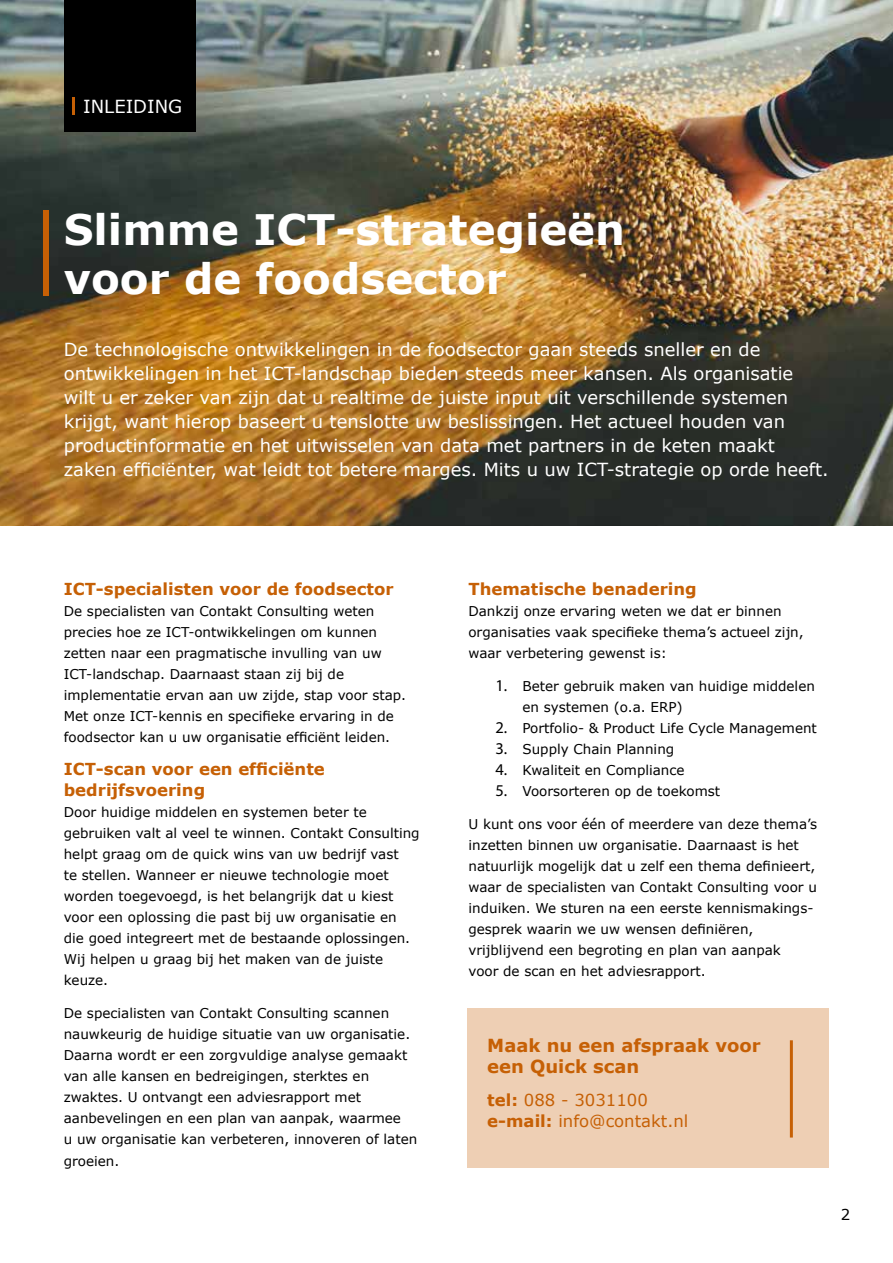
<style>
.page{position:relative;width:893px;height:1263px;background:#fff}
.page>*{position:absolute;margin:0;border:0;box-sizing:border-box;transform-origin:0 0}
.t1{font:700 42px/49.5px "Verdana";color:#fff}
.t2{font:18px/24px "Verdana";color:#fff}
.t3{font:700 18px/21px "Verdana";color:#c66005}
.t4{font:700 16.5px/21px "Verdana";color:#c66005}
.t5{font:16.5px/21px "Verdana";color:#c66005}
.t6{font:15px "Verdana";color:#000}
.t7{font:13.5px/21px "Verdana";color:#000}
.s1{font-family:"Myriad Pro";font-size:16.5px}
.s2{font-weight:700}
</style>
<div class="page">
<img style="left:0;top:0;width:893px;height:525px">
<div style="left:43px;top:210px;width:5px;height:86px;background:#c66005"></div>
<div style="left:64px;top:0;width:132px;height:131px;background:#000"></div>
<svg style="left:72px;top:97px;width:2px;height:18px"></svg>
<div style="left:468px;top:1008px;width:361px;height:160px;background:#eecfb4"></div>
<hr style="left:790px;top:1040px;width:3px;height:97px;background:#c66005">
<h2 class="t2" style="left:83px;top:95px;width:100px">INLEIDING</h2>
<h1 class="t1" style="left:64px;top:205px;width:563px">Slimme ICT-strategieën voor de foodsector</h1>
<p class="t2" style="left:64px;top:338px;width:766px">De technologische ontwikkelingen in de foodsector gaan steeds sneller en de ontwikkelingen in het ICT-landschap bieden steeds meer kansen. Als organisatie wilt u er zeker van zijn dat u realtime de juiste input uit verschillende systemen krijgt, want hierop baseert u tenslotte uw beslissingen. Het actueel houden van productinformatie en het uitwisselen van data met partners in de keten maakt zaken efficiënter, wat leidt tot betere marges. Mits u uw ICT-strategie op orde heeft.</p>
<p class="t4" style="left:64px;top:579px;width:331px">ICT-specialisten voor de foodsector</p>
<p class="t7" style="left:64px;top:601px;width:344px">De specialisten van Contakt Consulting weten precies hoe ze ICT-ontwikkelingen om kunnen zetten naar een pragmatische invulling van uw ICT-landschap. Daarnaast staan zij bij de implementatie ervan aan uw zijde, stap voor stap.<br>Met onze ICT-kennis en specifieke ervaring in de foodsector kan u uw organisatie efficiënt leiden.</p>
<p class="t4" style="left:64px;top:759px;width:263px">ICT-scan voor een efficiënte bedrijfsvoering</p>
<p class="t7" style="left:64px;top:802px;width:357px">Door huidige middelen en systemen beter te gebruiken valt al veel te winnen. Contakt Consulting helpt graag om de quick wins van uw bedrijf vast<br>te stellen. Wanneer er nieuwe technologie moet worden toegevoegd, is het belangrijk dat u kiest voor een oplossing die past bij uw organisatie en die goed integreert met de bestaande oplossingen.<br>Wij helpen u graag bij het maken van de juiste keuze.</p>
<p class="t7" style="left:64px;top:1003px;width:355px">De specialisten van Contakt Consulting scannen nauwkeurig de huidige situatie van uw organisatie.<br>Daarna wordt er een zorgvuldige analyse gemaakt van alle kansen en bedreigingen, sterktes en zwaktes. U ontvangt een adviesrapport met aanbevelingen en een plan van aanpak, waarmee<br>u uw organisatie kan verbeteren, innoveren of laten groeien.</p>
<p class="t4" style="left:468px;top:579px;width:230px">Thematische benadering</p>
<p class="t7" style="left:468px;top:601px;width:337px">Dankzij onze ervaring weten we dat er binnen organisaties vaak specifieke thema’s actueel zijn, waar verbetering gewenst is:</p>
<p class="t7" style="left:522px;top:676px;width:294px;text-indent:-27px"><span class="s1">1.</span> Beter gebruik maken van huidige middelen en systemen (o.a. ERP)</p>
<p class="t7" style="left:495px;top:718px;width:323px"><span class="s1">2.</span> Portfolio- &amp; Product Life Cycle Management</p>
<p class="t7" style="left:495px;top:739px;width:180px"><span class="s1">3.</span> Supply Chain Planning</p>
<p class="t7" style="left:495px;top:760px;width:191px"><span class="s1">4.</span> Kwaliteit en Compliance</p>
<p class="t7" style="left:495px;top:781px;width:226px"><span class="s1">5.</span> Voorsorteren op de toekomst</p>
<p class="t7" style="left:468px;top:814px;width:350px">U kunt ons voor één of meerdere van deze thema’s inzetten binnen uw organisatie. Daarnaast is het natuurlijk mogelijk dat u zelf een thema definieert, waar de specialisten van Contakt Consulting voor u induiken. We sturen na een eerste kennismakings&shy;gesprek waarin we uw wensen definiëren, vrijblijvend een begroting en plan van aanpak<br>voor de scan en het adviesrapport.</p>
<h2 class="t3" style="left:487px;top:1035px;width:275px">Maak nu een afspraak voor een Quick scan</h2>
<p class="t5" style="left:487px;top:1090px;width:203px"><span class="s2">tel:</span> 088 - 3031100 <span class="s2">e-mail:</span> info@contakt.nl</p>
<p class="t6" style="left:841px;top:1205px;width:11px">2</p>
</div>
